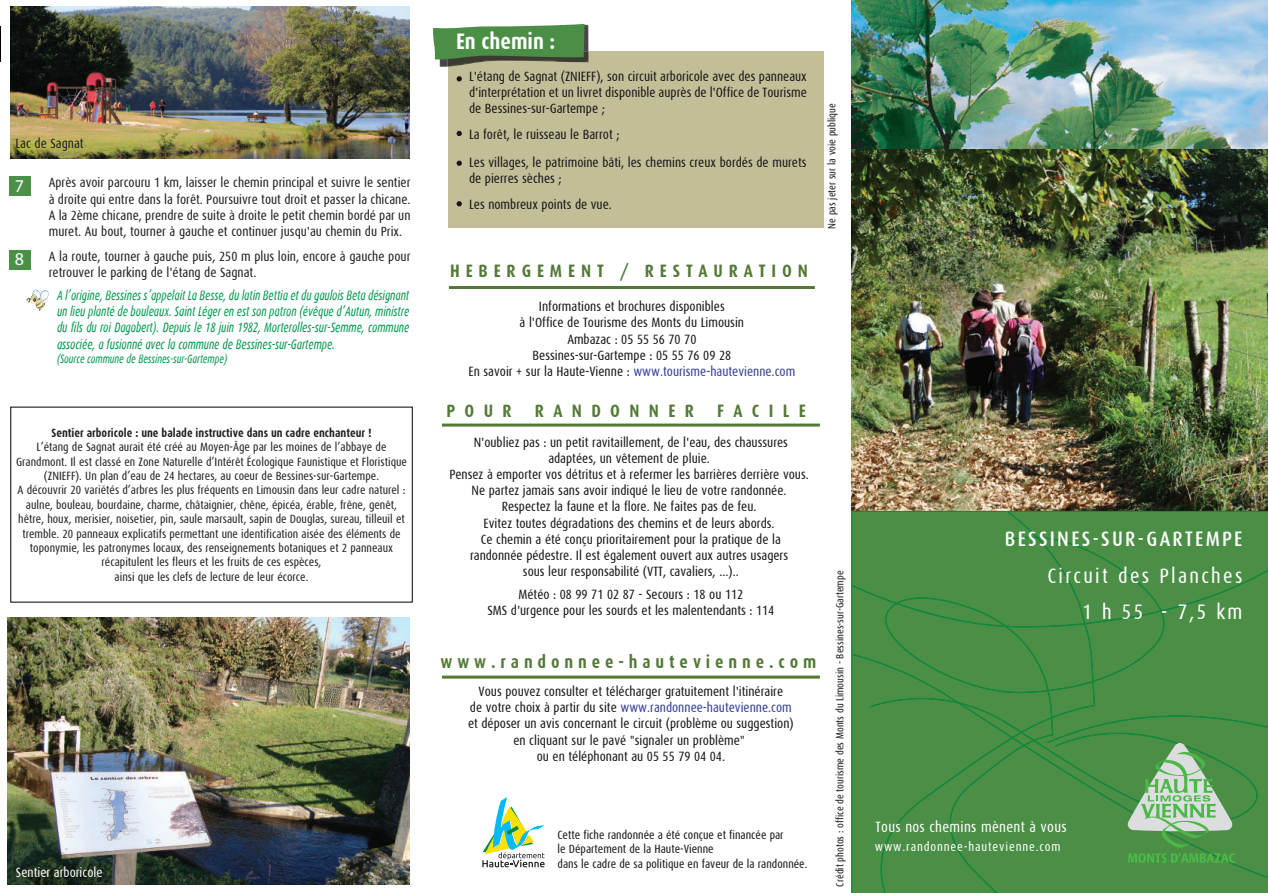
<style>
.page{position:relative;width:1268px;height:893px;background:#fff}
.page>*{position:absolute;margin:0;border:0;box-sizing:border-box;transform-origin:0 0}
.t1{font:700 22.5px "Dax Condensed";color:#fff}
.t2{font:21px/35.5px "Dax Condensed";letter-spacing:.11em;color:#fff;text-align:right}
.t3{font:500 21px "Dax Condensed";letter-spacing:.11em;color:#fff}
.t4{font:700 18px "Dax Condensed";letter-spacing:.325em;color:#537936}
.t5{font:700 18px "Dax Condensed";letter-spacing:.27em;color:#537936}
.t6{font:700 18px "Dax Condensed";letter-spacing:.52em;color:#537936}
.t7{font:18px "Myriad";color:#fff}
.t8{font:15px "Dax Condensed";letter-spacing:.02em;color:#fff}
.t9{font:13.5px/16.2px "Dax Condensed";color:#181619;text-align:center}
.t10{font:13.5px/16.2px "Dax Condensed";color:#231f20;text-align:justify}
.t11{font:italic 13.5px/16.2px "Dax Condensed";color:#00964c;text-align:justify;scale:.84 1}
.t12{font:13.5px "Dax Condensed";color:#fcfbfc}
.t13{font:12.75px "Dax Condensed";letter-spacing:.065em;color:#fff}
.t14{font:12px/14.4px "Dax Condensed";color:#231f20;text-align:center}
.t15{font:12px/14.4px "Dax Condensed";color:#181619}
.t16{font:700 12px "Dax Condensed";color:#231f20}
.t17{font:italic 12px "Dax Condensed";color:#00964c;scale:.84 1}
.t18{font:10.5px "Dax Condensed";color:#181619}
.s1{color:#333e99}
</style>
<div class="page">
<img style="left:851px;top:148px;width:416px;height:363px">
<img style="left:10px;top:7px;width:400px;height:151px">
<div style="left:9px;top:177px;width:21px;height:19px;background:#4a9046"></div>
<div style="left:9px;top:250px;width:21px;height:20px;background:#4a9046"></div>
<svg style="left:27px;top:290px;width:22px;height:21px"></svg>
<img style="left:7px;top:617px;width:402px;height:267px">
<div style="left:447px;top:51px;width:376px;height:177px;background:#c2be97"></div>
<svg style="left:456px;top:76px;width:6px;height:5px"></svg>
<svg style="left:456px;top:131px;width:6px;height:5px"></svg>
<svg style="left:456px;top:161px;width:6px;height:5px"></svg>
<svg style="left:456px;top:201px;width:6px;height:5px"></svg>
<hr style="left:449px;top:286px;width:365px;height:3px;background:#537936">
<hr style="left:442px;top:424px;width:377px;height:3px;background:#537936">
<hr style="left:442px;top:676px;width:377px;height:3px;background:#537936">
<svg style="left:482px;top:797px;width:62px;height:70px"></svg>
<div style="left:851px;top:511px;width:416px;height:382px;background:#4a8f45"></div>
<svg style="left:1127px;top:743px;width:107px;height:120px;background:#76ae74"></svg>
<img style="left:851px;top:0;width:416px;height:148px">
<img style="left:439px;top:25px;width:149px;height:42px">
<img style="left:447px;top:51px;width:141px;height:16px">
<svg style="left:433px;top:24px;width:151px;height:36px;background:#558f50"></svg>
<hr style="left:0;top:26px;width:1px;height:36px;background:#000">
<p class="t10" style="left:15px;top:136px;width:70px">Lac de Sagnat</p>
<h3 class="t7" style="left:15px;top:175px;width:11px">7</h3>
<p class="t10" style="left:49px;top:175px;width:363px">Après avoir parcouru 1 km, laisser le chemin principal et suivre le sentier à droite qui entre dans la forêt. Poursuivre tout droit et passer la chicane.<br>A la 2ème chicane, prendre de suite à droite le petit chemin bordé par un muret. Au bout, tourner à gauche et continuer jusqu'au chemin du Prix.</p>
<p class="t10" style="left:49px;top:248px;width:363px">A la route, tourner à gauche puis, 250 m plus loin, encore à gauche pour retrouver le parking de l'étang de Sagnat.</p>
<h3 class="t7" style="left:15px;top:249px;width:11px">8</h3>
<p class="t11" style="left:57px;top:287px;width:421px">A l’origine, Bessines s’appelait La Besse, du latin Bettia et du gaulois Beta désignant un lieu planté de bouleaux. Saint Léger en est son patron (évêque d’Autun, ministre du fils du roi Dagobert). Depuis le 18 juin 1982, Morterolles-sur-Semme, commune associée, a fusionné avec la commune de Bessines-sur-Gartempe.</p>
<p class="t17" style="left:57px;top:352px;width:204px">(Source commune de Bessines-sur-Gartempe)</p>
<p class="t16" style="left:51px;top:426px;width:321px">Sentier arboricole : une balade instructive dans un cadre enchanteur !</p>
<p class="t14" style="left:16px;top:440px;width:392px">L’étang de Sagnat aurait été créé au Moyen-Âge par les moines de l’abbaye de Grandmont. Il est classé en Zone Naturelle d’Intérêt Écologique Faunistique et Floristique (ZNIEFF). Un plan d’eau de 24 hectares, au coeur de Bessines-sur-Gartempe.<br>A découvrir 20 variétés d’arbres les plus fréquents en Limousin dans leur cadre naturel : aulne, bouleau, bourdaine, charme, châtaignier, chêne, épicéa, érable, frêne, genêt, hêtre, houx, merisier, noisetier, pin, saule marsault, sapin de Douglas, sureau, tilleuil et tremble. 20 panneaux explicatifs permettant une identification aisée des éléments de toponymie, les patronymes locaux, des renseignements botaniques et 2 panneaux récapitulent les fleurs et les fruits de ces espèces,<br>ainsi que les clefs de lecture de leur écorce.</p>
<p class="t12" style="left:16px;top:865px;width:88px">Sentier arboricole</p>
<h1 class="t1" style="left:456px;top:28px;width:100px">En chemin :</h1>
<p class="t9" style="left:469px;top:68px;width:339px;text-align:justify">L'étang de Sagnat (ZNIEFF), son circuit arboricole avec des panneaux d'interprétation et un livret disponible auprès de l'Office de Tourisme de Bessines-sur-Gartempe ;</p>
<p class="t9" style="left:469px;top:120px;width:339px;line-height:27.8px;text-align:left">La forêt, le ruisseau le Barrot ;<br>Les villages, le patrimoine bâti, les chemins creux bordés de murets</p>
<p class="t9" style="left:469px;top:170px;width:94px">de pierres sèches ;</p>
<p class="t9" style="left:469px;top:196px;width:144px">Les nombreux points de vue.</p>
<p class="t18" style="left:826px;top:229px;width:127px;rotate:-90deg">Ne pas jeter sur la voie publique</p>
<h3 class="t4" style="left:450px;top:261px;width:359px">HEBERGEMENT / RESTAURATION</h3>
<p class="t9" style="left:468px;top:299px;width:328px">Informations et brochures disponibles<br>à l'Office de Tourisme des Monts du Limousin<br>Ambazac : 05 55 56 70 70<br>Bessines-sur-Gartempe : 05 55 76 09 28<br>En savoir + sur la Haute-Vienne : <span class="s1">www.tourisme-hautevienne.com</span></p>
<h3 class="t4" style="left:446px;top:400px;width:67px">POUR</h3>
<h3 class="t6" style="left:534px;top:400px;width:161px">RANDONNER</h3>
<h3 class="t4" style="left:717px;top:400px;width:90px">FACILE</h3>
<p class="t9" style="left:449px;top:434px;width:361px">N'oubliez pas : un petit ravitaillement, de l'eau, des chaussures adaptées, un vêtement de pluie.<br>Pensez à emporter vos détritus et à refermer les barrières derrière vous.<br>Ne partez jamais sans avoir indiqué le lieu de votre randonnée.<br>Respectez la faune et la flore. Ne faites pas de feu.<br>Evitez toutes dégradations des chemins et de leurs abords.<br>Ce chemin a été conçu prioritairement pour la pratique de la<br>randonnée pédestre. Il est également ouvert aux autres usagers<br>sous leur responsabilité (VTT, cavaliers, ...)..</p>
<p class="t9" style="left:487px;top:586px;width:288px">Météo : 08 99 71 02 87 - Secours : 18 ou 112<br>SMS d'urgence pour les sourds et les malentendants : 114</p>
<h3 class="t5" style="left:440px;top:651px;width:377px">www.randonnee-hautevienne.com</h3>
<p class="t9" style="left:468px;top:683px;width:327px">Vous pouvez consulter et télécharger gratuitement l'itinéraire<br>de votre choix à partir du site <span class="s1">www.randonnee-hautevienne.com </span>et déposer un avis concernant le circuit (problème ou suggestion) en cliquant sur le pavé "signaler un problème"<br>ou en téléphonant au 05 55 79 04 04.</p>
<p class="t15" style="left:557px;top:828px;width:251px">Cette fiche randonnée a été conçue et financée par<br>le Département de la Haute-Vienne<br>dans le cadre de sa politique en faveur de la randonnée.</p>
<p class="t18" style="left:834px;top:887px;width:318px;rotate:-90deg">Crédit photos : office de tourisme des Monts du Limousin - Bessines-sur-Gartempe</p>
<h2 class="t3" style="left:1004px;top:526px;width:239px">BESSINES-SUR-GARTEMPE</h2>
<h2 class="t2" style="left:1047px;top:558px;width:196px">Circuit des Planches<br>1 h 55 - 7,5 km</h2>
<p class="t8" style="left:875px;top:819px;width:193px">Tous nos chemins mènent à vous</p>
<p class="t13" style="left:874px;top:840px;width:187px">www.randonnee-hautevienne.com</p>
</div>
